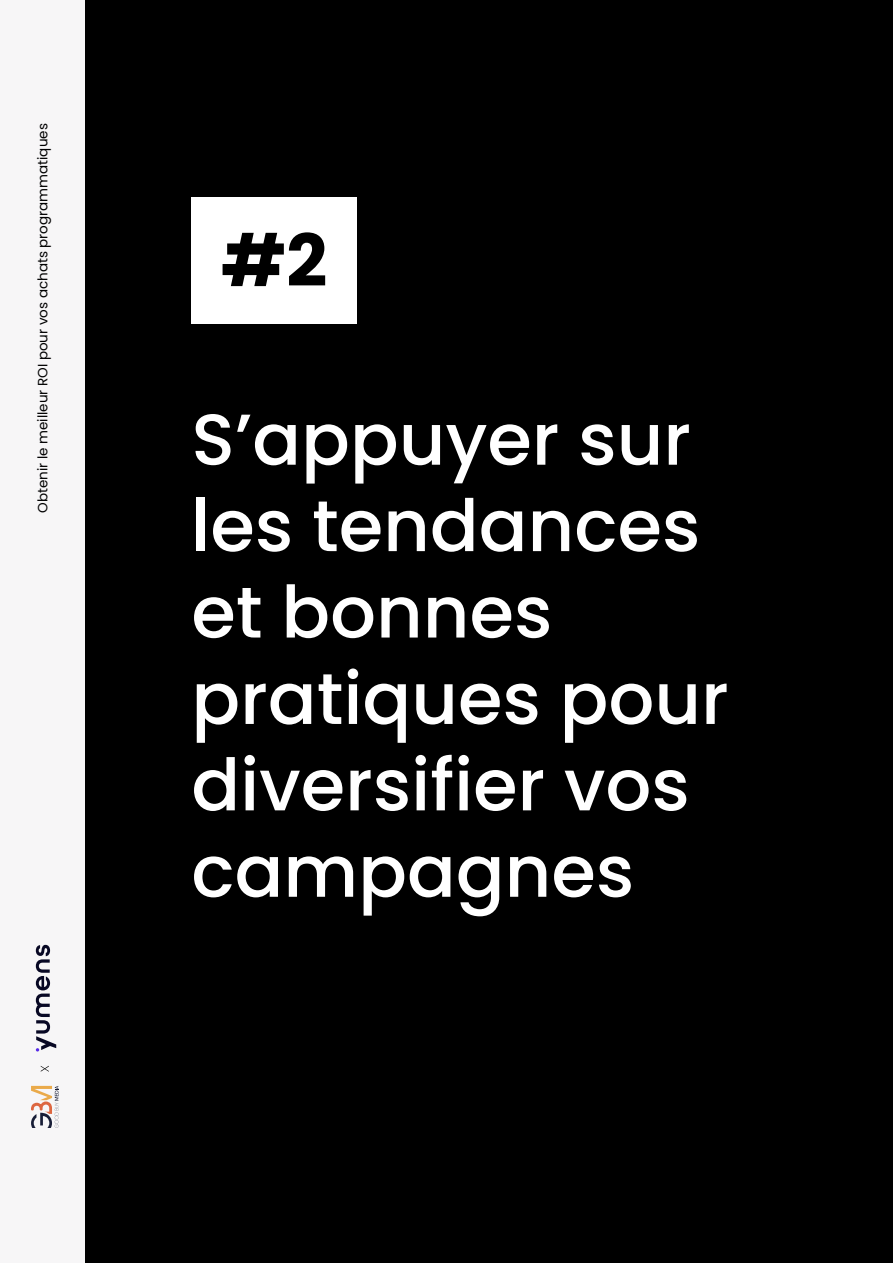
<style>
.page{position:relative;width:893px;height:1263px;background:#fff}
.page>*{position:absolute;margin:0;border:0;box-sizing:border-box;transform-origin:0 0}
.t1{font:500 72px/86.4px "Poppins";color:#fff}
.t2{font:700 72px "Poppins";color:#000}
.t3{font:13.5px "Poppins";color:#000}
</style>
<div class="page">
<div style="left:0;top:0;width:85px;height:1263px;background:#f7f6f7"></div>
<svg style="left:41px;top:1066px;width:8px;height:6px"></svg>
<svg style="left:36px;top:945px;width:20px;height:106px"></svg>
<svg style="left:31px;top:1086px;width:28px;height:42px"></svg>
<div style="left:85px;top:0;width:808px;height:1263px;background:#000"></div>
<div style="left:191px;top:198px;width:166px;height:126px;background:#fff"></div>
<p class="t3" style="left:35px;top:513px;width:391px;rotate:-90deg">Obtenir le meilleur ROI pour vos achats programmatiques</p>
<p class="t2" style="left:221px;top:219px;width:108px">#2</p>
<p class="t1" style="left:191px;top:397px;width:539px">S’appuyer sur les tendances et bonnes pratiques pour diversifier vos campagnes</p>
</div>
